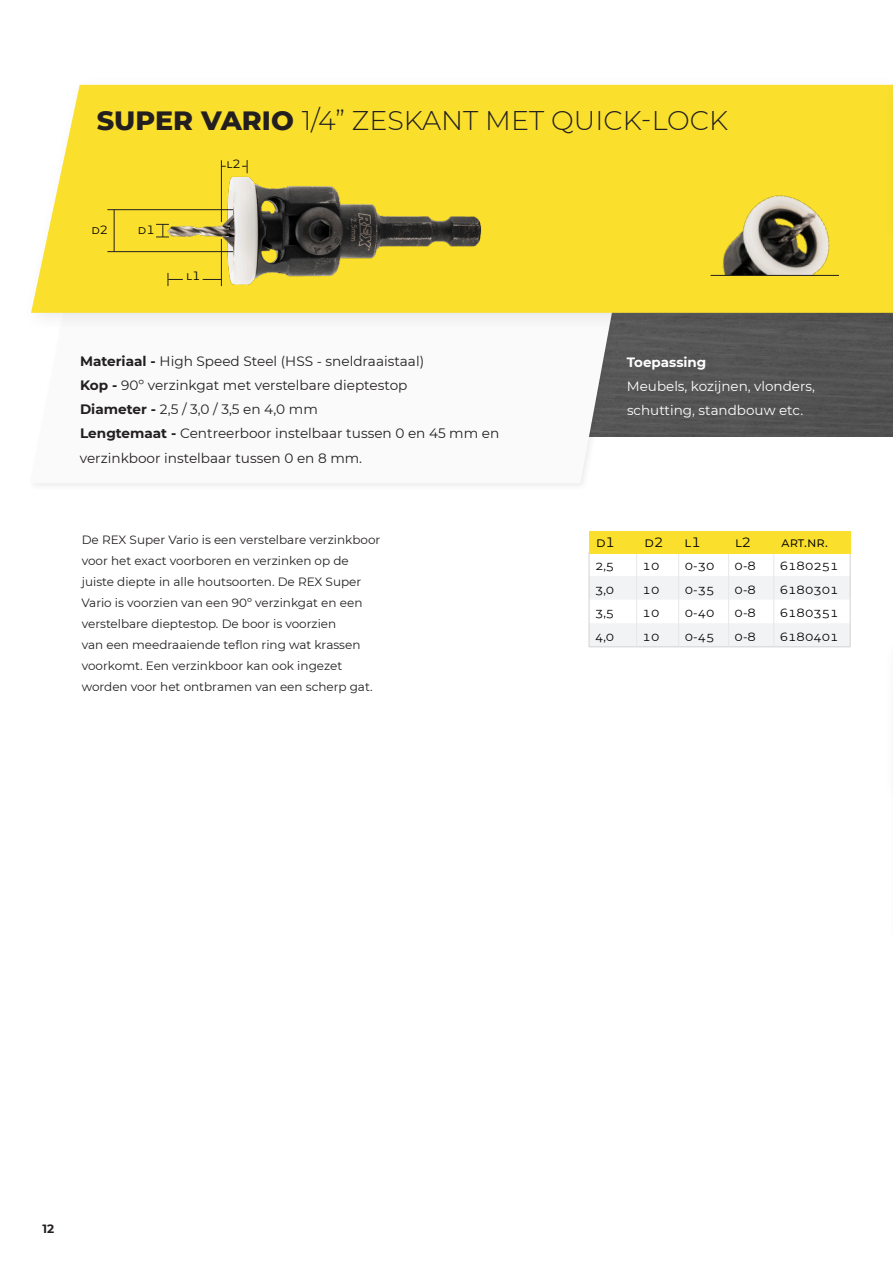
<style>
.page{position:relative;width:893px;height:1263px;background:#fff}
.page>*{position:absolute;margin:0;border:0;box-sizing:border-box;transform-origin:0 0}
.t1{font:300 27px "Montserrat";color:#231f20}
.C1_8pt_black{font:13.65px/24.3px "Montserrat";color:#231f20}
.C1_8pt_black-2{font:13.5px/24px "Montserrat";color:#fff}
.t2{font:13.5px "Montserrat";color:#000}
.C1_8pt_black-3{font:700 13.5px "Montserrat";color:#fff}
.C1_8pt_black-4{font:12px/21px "Montserrat";color:#231f20}
.C1_8pt_black-5{font:12px "Montserrat";color:#000}
.t3{font:700 12px "Montserrat";color:#231f20}
.s1{font-weight:800}
.s2{font-weight:700}
</style>
<div class="page">
<div style="left:633px;top:333px;width:260px;height:104px;background:#545454"></div>
<div style="left:27px;top:235px;width:606px;height:256px;background:#333;opacity:.1"></div>
<svg style="left:31px;top:333px;width:594px;height:150px"></svg>
<div style="left:22px;top:74px;width:871px;height:259px;background:#333;opacity:.1"></div>
<svg style="left:31px;top:85px;width:859px;height:228px;background:#fae13a"></svg>
<img style="left:709px;top:176px;width:154px;height:99px">
<hr style="left:890px;top:105px;width:3px;height:256px;background:#333;opacity:.1">
<div style="left:882px;top:74px;width:11px;height:174px;background:#f9df2c"></div>
<hr style="left:710px;top:275px;width:129px;height:1px;background:#231f20">
<img style="left:107px;top:88px;width:429px;height:287px">
<hr style="left:114px;top:210px;width:1px;height:42px;background:#231f20">
<hr style="left:221px;top:239px;width:1px;height:47px;background:#231f20">
<hr style="left:221px;top:160px;width:1px;height:62px;background:#231f20">
<hr style="left:107px;top:251px;width:126px;height:1px;background:#231f20">
<svg style="left:156px;top:224px;width:13px;height:14px"></svg>
<hr style="left:107px;top:209px;width:126px;height:1px;background:#231f20">
<svg style="left:168px;top:273px;width:15px;height:13px"></svg>
<svg style="left:203px;top:279px;width:18px;height:1px"></svg>
<svg style="left:242px;top:160px;width:6px;height:13px"></svg>
<hr style="left:589px;top:647px;width:48px;height:1px;background:#d1d2d4">
<hr style="left:637px;top:647px;width:42px;height:1px;background:#d1d2d4">
<hr style="left:679px;top:647px;width:50px;height:1px;background:#d1d2d4">
<hr style="left:729px;top:647px;width:45px;height:1px;background:#d1d2d4">
<hr style="left:774px;top:647px;width:76px;height:1px;background:#d1d2d4">
<svg style="left:589px;top:552px;width:262px;height:95px"></svg>
<div style="left:589px;top:531px;width:261px;height:22px;background:#fae02c"></div>
<p class="t1" style="left:97px;top:102px;width:633px"><span class="s1">SUPER VARIO</span> 1/4” ZESKANT MET QUICK-LOCK</p>
<p class="C1_8pt_black-5" style="left:91px;top:222px;width:18px">d2</p>
<p class="C1_8pt_black-5" style="left:138px;top:222px;width:18px">d1</p>
<p class="C1_8pt_black-5" style="left:227px;top:156px;width:16px">l2</p>
<p class="C1_8pt_black-5" style="left:186px;top:268px;width:16px">l1</p>
<p class="C1_8pt_black" style="left:80px;top:348px;width:346px"><span class="s2">Materiaal -</span> High Speed Steel (HSS - sneldraaistaal)</p>
<p class="C1_8pt_black" style="left:80px;top:372px;width:329px"><span class="s2">Kop -</span> 90º verzinkgat met verstelbare dieptestop</p>
<p class="C1_8pt_black" style="left:80px;top:397px;width:239px"><span class="s2">Diameter -</span> 2,5 / 3,0 / 3,5 en 4,0 mm</p>
<p class="C1_8pt_black" style="left:80px;top:421px;width:421px"><span class="s2">Lengtemaat -</span> Centreerboor instelbaar tussen 0 en 45 mm en verzinkboor instelbaar tussen 0 en 8 mm.</p>
<p class="C1_8pt_black-4" style="left:82px;top:529px;width:300px">De REX Super Vario is een verstelbare verzinkboor voor het exact voorboren en verzinken op de juiste diepte in alle houtsoorten. De REX Super Vario is voorzien van een 90º verzinkgat en een verstelbare dieptestop. De boor is voorzien<br>van een meedraaiende teflon ring wat krassen voorkomt. Een verzinkboor kan ook ingezet worden voor het ontbramen van een scherp gat.</p>
<p class="C1_8pt_black-3" style="left:627px;top:352px;width:81px">Toepassing</p>
<p class="C1_8pt_black-2" style="left:627px;top:374px;width:190px">Meubels, kozijnen, vlonders, schutting, standbouw etc.</p>
<p class="t2" style="left:596px;top:533px;width:20px">D1</p>
<p class="t2" style="left:645px;top:533px;width:20px">D2</p>
<p class="t2" style="left:685px;top:533px;width:18px">l1</p>
<p class="t2" style="left:735px;top:533px;width:18px">L2</p>
<p class="t2" style="left:782px;top:533px;width:48px">Art.nr.</p>
<p class="C1_8pt_black-5" style="left:595px;top:557px;width:21px">2,5</p>
<p class="C1_8pt_black-5" style="left:643px;top:557px;width:18px">10</p>
<p class="C1_8pt_black-5" style="left:685px;top:557px;width:31px">0-30</p>
<p class="C1_8pt_black-5" style="left:735px;top:557px;width:23px">0-8</p>
<p class="C1_8pt_black-5" style="left:780px;top:557px;width:60px">6180251</p>
<p class="C1_8pt_black-5" style="left:595px;top:581px;width:21px">3,0</p>
<p class="C1_8pt_black-5" style="left:643px;top:581px;width:18px">10</p>
<p class="C1_8pt_black-5" style="left:685px;top:581px;width:31px">0-35</p>
<p class="C1_8pt_black-5" style="left:735px;top:581px;width:23px">0-8</p>
<p class="C1_8pt_black-5" style="left:780px;top:581px;width:60px">6180301</p>
<p class="C1_8pt_black-5" style="left:595px;top:605px;width:21px">3,5</p>
<p class="C1_8pt_black-5" style="left:643px;top:605px;width:18px">10</p>
<p class="C1_8pt_black-5" style="left:685px;top:605px;width:31px">0-40</p>
<p class="C1_8pt_black-5" style="left:735px;top:605px;width:23px">0-8</p>
<p class="C1_8pt_black-5" style="left:780px;top:605px;width:60px">6180351</p>
<p class="C1_8pt_black-5" style="left:595px;top:628px;width:21px">4,0</p>
<p class="C1_8pt_black-5" style="left:643px;top:628px;width:18px">10</p>
<p class="C1_8pt_black-5" style="left:685px;top:628px;width:31px">0-45</p>
<p class="C1_8pt_black-5" style="left:735px;top:628px;width:23px">0-8</p>
<p class="C1_8pt_black-5" style="left:780px;top:628px;width:60px">6180401</p>
<p class="t3" style="left:43px;top:1220px;width:13px">12</p>
</div>
